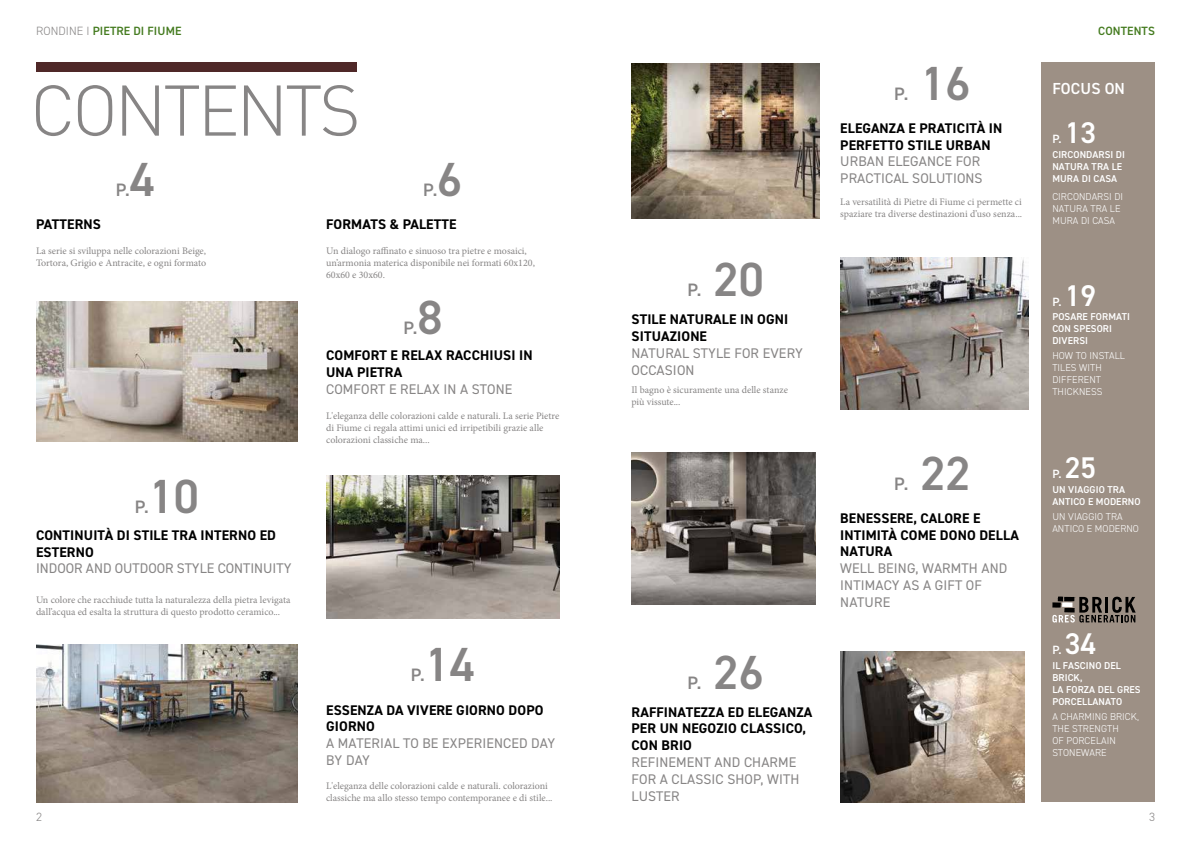
<style>
.page{position:relative;width:1191px;height:842px;background:#fff}
.page>*{position:absolute;margin:0;border:0;box-sizing:border-box;transform-origin:0 0}
.t1{font:600 48px "DIN2014";color:#878585}
.t2{font:600 30px "DIN2014";color:#fff}
.t3{font:600 18px "DIN2014";color:#878585}
.t4{font:600 16px "DIN2014";letter-spacing:.01em;color:#fff}
.t5{font:700 14px/16.8px "DIN2014";letter-spacing:.01em;color:#000}
.t6{font:14px/16.8px "DIN2014";letter-spacing:.01em;color:#878585}
.t7{font:600 12px "DIN2014";letter-spacing:.01em;color:#447b1f}
.t8{font:600 12px "DIN2014";color:#fff}
.t9{font:300 12px "DIN2014";color:#878585}
.t10{font:10px/12px "Minion Pro";color:#878585}
.t11{font:300 10px/12px "DIN2014";letter-spacing:.01em;color:#fff}
.t12{font:600 10px/12px "DIN2014";letter-spacing:.01em;color:#fff}
.s1{font-weight:300;color:#878585}
</style>
<div class="page">
<svg style="left:36px;top:85px;width:320px;height:51px"></svg>
<img style="left:37px;top:301px;width:261px;height:140px">
<div style="left:36px;top:62px;width:321px;height:10px;background:#4f2828"></div>
<div style="left:1041px;top:62px;width:114px;height:740px;background:#9d9085"></div>
<img style="left:840px;top:258px;width:188px;height:152px">
<img style="left:631px;top:452px;width:185px;height:152px">
<img style="left:36px;top:644px;width:262px;height:158px">
<img style="left:326px;top:475px;width:233px;height:144px">
<img style="left:631px;top:63px;width:188px;height:155px">
<img style="left:840px;top:651px;width:184px;height:151px">
<svg style="left:1052px;top:596px;width:83px;height:26px"></svg>
<p class="t7" style="left:36px;top:23px;width:147px"><span class="s1">RONDINE I</span> PIETRE DI FIUME</p>
<h1 class="t1" style="left:130px;top:148px;width:27px">4</h1>
<h3 class="t3" style="left:116px;top:178px;width:16px">P.</h3>
<h1 class="t1" style="left:437px;top:148px;width:27px">6</h1>
<h3 class="t3" style="left:423px;top:178px;width:16px">P.</h3>
<h3 class="t5" style="left:36px;top:216px;width:66px">PATTERNS</h3>
<h3 class="t5" style="left:326px;top:216px;width:132px">FORMATS &amp; PALETTE</h3>
<p class="t10" style="left:36px;top:245px;width:172px">La serie si sviluppa nelle colorazioni Beige,<br>Tortora, Grigio e Antracite, e ogni formato</p>
<h1 class="t1" style="left:149px;top:464px;width:52px">10</h1>
<h3 class="t5" style="left:36px;top:526px;width:241px">CONTINUITÀ DI STILE TRA INTERNO ED<br>ESTERNO</h3>
<h3 class="t6" style="left:36px;top:560px;width:257px">INDOOR AND OUTDOOR STYLE CONTINUITY</h3>
<h3 class="t3" style="left:135px;top:494px;width:16px">P.</h3>
<p class="t10" style="left:36px;top:594px;width:256px">Un colore che racchiude tutta la naturalezza della pietra levigata dall’acqua ed esalta la struttura di questo prodotto ceramico...</p>
<p class="t10" style="left:326px;top:245px;width:210px">Un dialogo raffinato e sinuoso tra pietre e mosaici, un’armonia materica disponibile nei formati 60x120,<br>60x60 e 30x60.</p>
<h1 class="t1" style="left:417px;top:286px;width:27px">8</h1>
<h3 class="t5" style="left:326px;top:347px;width:208px">COMFORT E RELAX RACCHIUSI IN<br>UNA PIETRA</h3>
<h3 class="t6" style="left:326px;top:380px;width:188px">COMFORT E RELAX IN A STONE</h3>
<h3 class="t3" style="left:403px;top:316px;width:16px">P.</h3>
<p class="t10" style="left:326px;top:410px;width:235px">L'eleganza delle colorazioni calde e naturali. La serie Pietre di Fiume ci regala attimi unici ed irripetibili grazie alle colorazioni classiche ma...</p>
<h1 class="t1" style="left:425px;top:633px;width:52px">14</h1>
<h3 class="t5" style="left:326px;top:701px;width:219px">ESSENZA DA VIVERE GIORNO DOPO<br>GIORNO</h3>
<h3 class="t6" style="left:326px;top:735px;width:231px">A MATERIAL TO BE EXPERIENCED DAY<br>BY DAY</h3>
<h3 class="t3" style="left:411px;top:663px;width:16px">P.</h3>
<p class="t10" style="left:326px;top:780px;width:228px">L'eleganza delle colorazioni calde e naturali. colorazioni classiche ma allo stesso tempo contemporanee e di stile...</p>
<h1 class="t1" style="left:713px;top:248px;width:52px">20</h1>
<h3 class="t5" style="left:631px;top:311px;width:158px">STILE NATURALE IN OGNI<br>SITUAZIONE</h3>
<h3 class="t6" style="left:631px;top:344px;width:173px">NATURAL STYLE FOR EVERY<br>OCCASION</h3>
<h3 class="t3" style="left:687px;top:278px;width:16px">P.</h3>
<p class="t10" style="left:631px;top:384px;width:158px">Il bagno è sicuramente una delle stanze più vissute...</p>
<h1 class="t1" style="left:713px;top:640px;width:52px">26</h1>
<h3 class="t5" style="left:631px;top:703px;width:182px">RAFFINATEZZA ED ELEGANZA<br>PER UN NEGOZIO CLASSICO,<br>CON BRIO</h3>
<h3 class="t6" style="left:631px;top:753px;width:169px">REFINEMENT AND CHARME<br>FOR A CLASSIC SHOP, WITH<br>LUSTER</h3>
<h3 class="t3" style="left:687px;top:670px;width:16px">P.</h3>
<h1 class="t1" style="left:920px;top:51px;width:52px">16</h1>
<h3 class="t5" style="left:840px;top:119px;width:164px">ELEGANZA E PRATICITÀ IN<br>PERFETTO STILE URBAN</h3>
<h3 class="t6" style="left:840px;top:153px;width:144px">URBAN ELEGANCE FOR<br>PRACTICAL SOLUTIONS</h3>
<h3 class="t3" style="left:894px;top:82px;width:16px">P.</h3>
<p class="t10" style="left:840px;top:196px;width:183px">La versatilità di Pietre di Fiume ci permette ci spaziare tra diverse destinazioni d’uso senza...</p>
<h1 class="t1" style="left:920px;top:441px;width:52px">22</h1>
<h3 class="t5" style="left:840px;top:509px;width:180px">BENESSERE, CALORE E<br>INTIMITÀ COME DONO DELLA<br>NATURA</h3>
<h3 class="t6" style="left:840px;top:560px;width:168px">WELL BEING, WARMTH AND<br>INTIMACY AS A GIFT OF<br>NATURE</h3>
<h3 class="t3" style="left:894px;top:472px;width:16px">P.</h3>
<p class="t7" style="left:1098px;top:23px;width:58px">CONTENTS</p>
<h3 class="t4" style="left:1052px;top:78px;width:74px">FOCUS ON</h3>
<h2 class="t2" style="left:1064px;top:113px;width:33px">13</h2>
<p class="t12" style="left:1052px;top:149px;width:74px">CIRCONDARSI DI<br>NATURA TRA LE<br>MURA DI CASA</p>
<p class="t11" style="left:1052px;top:191px;width:72px">CIRCONDARSI DI<br>NATURA TRA LE<br>MURA DI CASA</p>
<p class="t8" style="left:1052px;top:131px;width:11px">P.</p>
<h2 class="t2" style="left:1064px;top:275px;width:33px">19</h2>
<p class="t12" style="left:1052px;top:311px;width:79px">POSARE FORMATI<br>CON SPESORI<br>DIVERSI</p>
<p class="t11" style="left:1052px;top:350px;width:74px">HOW TO INSTALL<br>TILES WITH<br>DIFFERENT<br>THICKNESS</p>
<p class="t8" style="left:1052px;top:293px;width:11px">P.</p>
<h2 class="t2" style="left:1064px;top:448px;width:33px">25</h2>
<p class="t12" style="left:1052px;top:483px;width:90px">UN VIAGGIO TRA<br>ANTICO E MODERNO</p>
<p class="t11" style="left:1052px;top:510px;width:88px">UN VIAGGIO TRA<br>ANTICO E MODERNO</p>
<p class="t8" style="left:1052px;top:466px;width:11px">P.</p>
<h2 class="t2" style="left:1064px;top:624px;width:33px">34</h2>
<p class="t12" style="left:1052px;top:660px;width:90px">IL FASCINO DEL<br>BRICK,<br>LA FORZA DEL GRES<br>PORCELLANATO</p>
<p class="t11" style="left:1052px;top:711px;width:88px">A CHARMING BRICK,<br>THE STRENGTH<br>OF PORCELAIN<br>STONEWARE</p>
<p class="t8" style="left:1052px;top:642px;width:11px">P.</p>
<p class="t9" style="left:36px;top:810px;width:7px">2</p>
<p class="t9" style="left:1149px;top:810px;width:7px">3</p>
</div>
